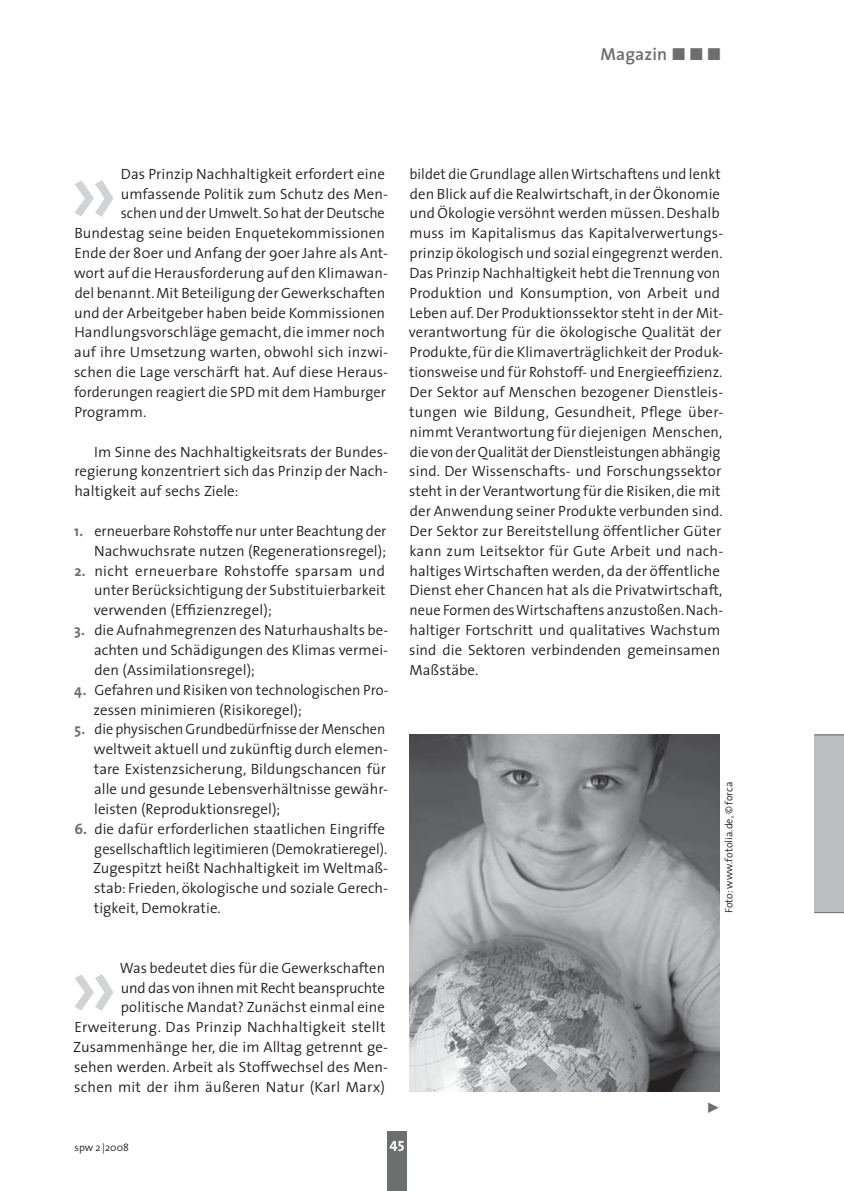
<style>
.page{position:relative;width:844px;height:1191px;background:#fff}
.page>*{position:absolute;margin:0;border:0;box-sizing:border-box;transform-origin:0 0}
.t1{font:101.5px "The Sans";color:#d1d3d4}
.t2{font:600 17.5px "The Sans";letter-spacing:.005em;color:#6d6e70}
.t3{font:300 14.88px/19.8px "The Sans";letter-spacing:.005em;color:#231f20;text-align:justify}
.t4{font:300 14.88px/19.8px "The Sans";letter-spacing:.005em;color:#231f20;scale:.96 1}
.t5{font:14.88px "The Sans Bold Caps";color:#fff}
.t6{font:14.88px "The Sans Bold Expert";color:#6d6e70}
.t7{font:300 10.5px "The Sans";letter-spacing:.005em;color:#231f20}
.s1{font-family:"The Sans Bold Expert";font-weight:400}
.s2{font-weight:700;color:#6d6e70}
</style>
<div class="page">
<div style="left:387px;top:1131px;width:20px;height:60px;background:#6d6e70"></div>
<div style="left:814px;top:734px;width:29px;height:179px;background:#bbbdc0"></div>
<svg style="left:814px;top:734px;width:29px;height:1px"></svg>
<svg style="left:814px;top:912px;width:29px;height:1px"></svg>
<img style="left:409px;top:734px;width:310px;height:357px">
<p class="t2" style="left:600px;top:47px;width:122px">Magazin <span class="s1">óóó</span></p>
<p class="t3" style="left:121px;top:165px;width:265px">Das Prinzip Nachhaltigkeit erfordert eine</p>
<p class="t3" style="left:121px;top:185px;width:269px">umfassende Politik zum Schutz des Men-</p>
<p class="t3" style="left:121px;top:205px;width:265px">schen und der Umwelt. So hat der Deutsche</p>
<p class="t3" style="left:74px;top:225px;width:312px">Bundestag seine beiden Enquetekommissionen</p>
<p class="t3" style="left:74px;top:245px;width:315px">Ende der 80er und Anfang der 90er Jahre als Ant-</p>
<p class="t3" style="left:74px;top:264px;width:315px">wort auf die Herausforderung auf den Klimawan-</p>
<p class="t3" style="left:75px;top:284px;width:312px">del benannt. Mit Beteiligung der Gewerkschaften</p>
<p class="t3" style="left:74px;top:304px;width:312px">und der Arbeitgeber haben beide Kommissionen</p>
<p class="t3" style="left:74px;top:324px;width:312px">Handlungsvorschläge gemacht, die immer noch</p>
<p class="t3" style="left:74px;top:344px;width:315px">auf ihre Umsetzung warten, obwohl sich inzwi-</p>
<p class="t3" style="left:74px;top:364px;width:315px">schen die Lage verschärft hat. Auf diese Heraus-</p>
<p class="t3" style="left:74px;top:383px;width:313px">forderungen reagiert die SPD mit dem Hamburger</p>
<p class="t3" style="left:74px;top:403px;width:73px">Programm.</p>
<p class="t3" style="left:74px;top:443px;width:315px;text-indent:20px">Im Sinne des Nachhaltigkeitsrats der Bundes&shy;regierung konzentriert sich das Prinzip der Nach&shy;haltigkeit auf sechs Ziele:</p>
<p class="t3" style="left:74px;top:522px;width:313px;text-align:right"><span class="s2">1.</span> erneuerbare Rohstoffe nur unter Beachtung der<br>Nachwuchsrate nutzen (Regenerationsregel);</p>
<p class="t3" style="left:94px;top:562px;width:293px;text-indent:-19px"><span class="s2">2.</span> nicht erneuerbare Rohstoffe sparsam und unter Berücksichtigung der Substituierbarkeit verwenden (Effizienzregel);</p>
<p class="t3" style="left:94px;top:622px;width:295px;text-indent:-20px"><span class="s2">3.</span> die Aufnahmegrenzen des Naturhaushalts be&shy;achten und Schädigungen des Klimas vermei&shy;den (Assimilationsregel);</p>
<p class="t3" style="left:94px;top:681px;width:296px;text-indent:-20px"><span class="s2">4.</span> Gefahren und Risiken von technologischen Pro&shy;zessen minimieren (Risikoregel);</p>
<p class="t4" style="left:94px;top:721px;width:308px;text-indent:-19px"><span class="s2">5.</span> die physischen Grundbedürfnisse der Menschen weltweit aktuell und zukünftig durch elemen&shy;tare Existenzsicherung, Bildungschancen für alle und gesunde Lebensverhältnisse gewähr&shy;leisten (Reproduktionsregel);</p>
<p class="t3" style="left:93px;top:820px;width:296px;text-align:left;text-indent:-19px"><span class="s2">6.</span> die dafür erforderlichen staatlichen Eingriffe gesellschaftlich legitimieren (Demokratieregel).<br>Zugespitzt heißt Nachhaltigkeit im Weltmaß&shy;stab: Frieden, ökologische und soziale Gerech&shy;tigkeit, Demokratie.</p>
<h1 class="t1" style="left:67px;top:151px;width:53px">»</h1>
<p class="t3" style="left:73px;top:959px;width:316px;text-align:right">Was bedeutet dies für die Gewerkschaften<br>und das von ihnen mit Recht beanspruchte politische Mandat? Zunächst einmal eine Erweiterung. Das Prinzip Nachhaltigkeit stellt Zusammenhänge her, die im Alltag getrennt ge&shy;sehen werden. Arbeit als Stoffwechsel des Men&shy;schen mit der ihm äußeren Natur (Karl Marx)</p>
<h1 class="t1" style="left:67px;top:945px;width:53px">»</h1>
<p class="t4" style="left:409px;top:165px;width:329px">bildet die Grundlage allen Wirtschaftens und lenkt den Blick auf die Realwirtschaft, in der Ökonomie und Ökologie versöhnt werden müssen. Deshalb muss im Kapitalismus das Kapitalverwertungs&shy;prinzip ökologisch und sozial eingegrenzt werden.<br>Das Prinzip Nachhaltigkeit hebt die Trennung von Produktion und Konsumption, von Arbeit und Leben auf. Der Produktionssektor steht in der Mit&shy;verantwortung für die ökologische Qualität der Produkte, für die Klimaverträglichkeit der Produk&shy;tionsweise und für Rohstoff- und Energieeffizienz.<br>Der Sektor auf Menschen bezogener Dienstleis&shy;tungen wie Bildung, Gesundheit, Pflege über&shy;nimmt Verantwortung für diejenigen Menschen, die von der Qualität der Dienstleistungen abhängig sind. Der Wissenschafts- und Forschungssektor steht in der Verantwortung für die Risiken, die mit der Anwendung seiner Produkte verbunden sind.<br>Der Sektor zur Bereitstellung öffentlicher Güter kann zum Leitsektor für Gute Arbeit und nach&shy;haltiges Wirtschaften werden, da der öffentliche Dienst eher Chancen hat als die Privatwirtschaft, neue Formen des Wirtschaftens anzustoßen. Nach&shy;haltiger Fortschritt und qualitatives Wachstum sind die Sektoren verbindenden gemeinsamen Maßstäbe.</p>
<p class="t7" style="left:725px;top:913px;width:133px;rotate:-90deg">Foto: www.fotolia.de, © forca</p>
<p class="t6" style="left:705px;top:1097px;width:16px">˘</p>
<p class="t7" style="left:74px;top:1144px;width:56px">spw 2 |2008</p>
<p class="t5" style="left:389px;top:1137px;width:17px">45</p>
</div>
